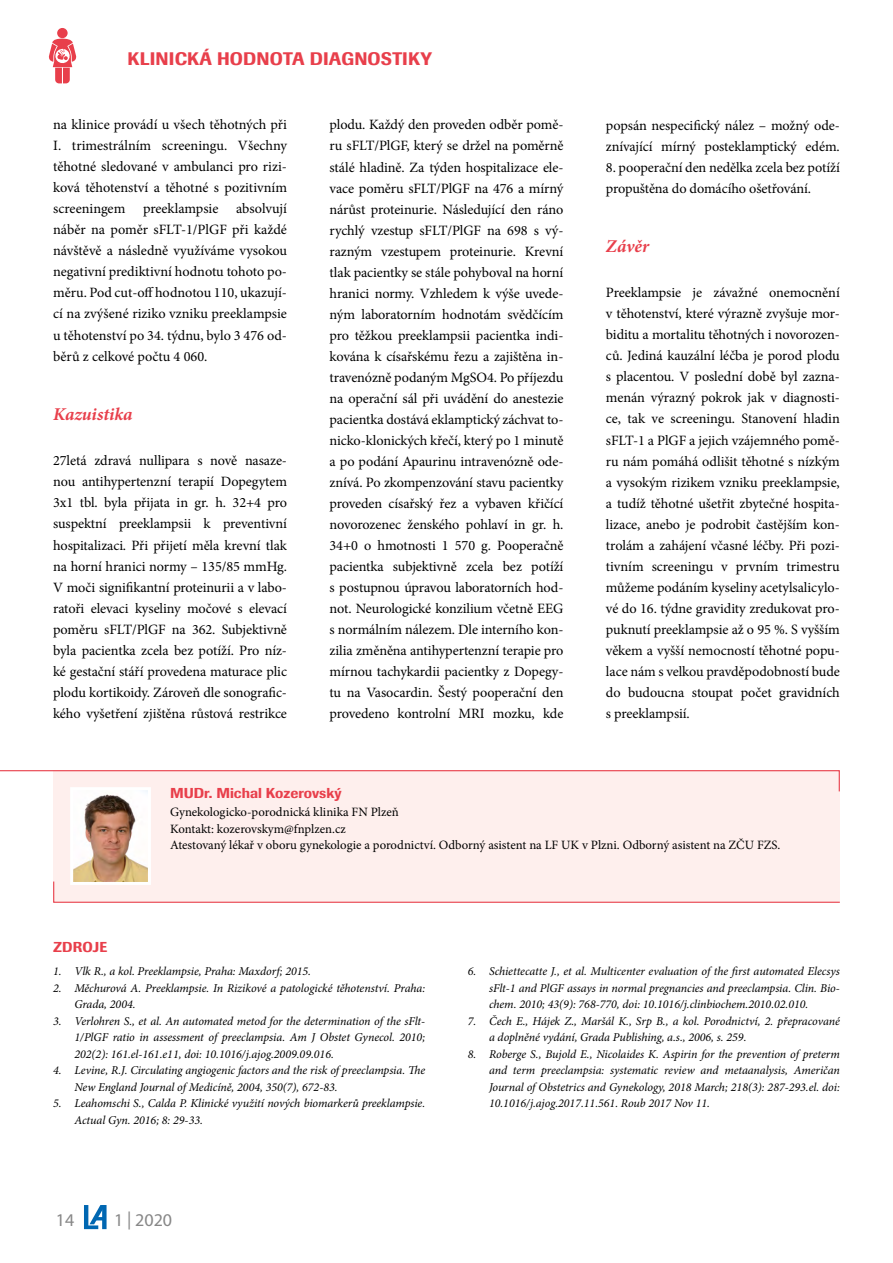
<style>
.page{position:relative;width:893px;height:1263px;background:#fff}
.page>*{position:absolute;margin:0;border:0;box-sizing:border-box;transform-origin:0 0}
.t1{font:500 18px "Imago";letter-spacing:.01em;color:#e83f4b}
.t2{font:italic 700 18px "Minion Pro";color:#e83f4b}
.t3{font:18px "Myriad Pro";color:#878787}
.t4{font:14.25px/21px "Minion Pro";letter-spacing:-.005em;color:#000;text-align:justify}
.t5{font:500 14.25px "Imago";color:#e83f4b}
.t6{font:12.75px/16.5px "Minion Pro";color:#000}
.t7{font:italic 12px/16.5px "Minion Pro";letter-spacing:-.005em;color:#000}
</style>
<div class="page">
<svg style="left:84px;top:1205px;width:23px;height:24px"></svg>
<svg style="left:49px;top:28px;width:27px;height:55px"></svg>
<div style="left:53px;top:770px;width:787px;height:132px;background:#feefed"></div>
<svg style="left:0;top:770px;width:840px;height:22px"></svg>
<svg style="left:53px;top:881px;width:787px;height:22px"></svg>
<img style="left:74px;top:791px;width:73px;height:90px">
<div style="left:70px;top:787px;width:81px;height:98px;border:3px solid #fff"></div>
<p class="t1" style="left:128px;top:47px;width:306px">KLINICKÁ HODNOTA DIAGNOSTIKY</p>
<p class="t4" style="left:53px;top:114px;width:235px">na klinice provádí u všech těhotných při I. trimestrálním screeningu. Všechny těhotné sledované v ambulanci pro rizi&shy;ková těhotenství a těhotné s pozitivním screeningem preeklampsie absolvují náběr na poměr sFLT-1/PlGF při každé návštěvě a následně využíváme vysokou negativní prediktivní hodnotu tohoto po&shy;měru. Pod cut-off hodnotou 110, ukazují&shy;cí na zvýšené riziko vzniku preeklampsie u těhotenství po 34. týdnu, bylo 3 476 od&shy;běrů z celkové počtu 4 060.</p>
<p class="t2" style="left:53px;top:402px;width:81px">Kazuistika</p>
<p class="t4" style="left:53px;top:450px;width:235px">27letá zdravá nullipara s nově nasaze&shy;nou antihypertenzní terapií Dopegytem 3x1 tbl. byla přijata in gr. h. 32+4 pro suspektní preeklampsii k preventivní hospitalizaci. Při přijetí měla krevní tlak na horní hranici normy – 135/85 mmHg.<br>V moči signifikantní proteinurii a v labo&shy;ratoři elevaci kyseliny močové s elevací poměru sFLT/PlGF na 362. Subjektivně byla pacientka zcela bez potíží. Pro níz&shy;ké gestační stáří provedena maturace plic plodu kortikoidy. Zároveň dle sonografic&shy;kého vyšetření zjištěna růstová restrikce</p>
<p class="t4" style="left:330px;top:114px;width:235px">plodu. Každý den proveden odběr pomě&shy;ru sFLT/PlGF, který se držel na poměrně stálé hladině. Za týden hospitalizace ele&shy;vace poměru sFLT/PlGF na 476 a mírný nárůst proteinurie. Následující den ráno rychlý vzestup sFLT/PlGF na 698 s vý&shy;razným vzestupem proteinurie. Krevní tlak pacientky se stále pohyboval na horní hranici normy. Vzhledem k výše uvede&shy;ným laboratorním hodnotám svědčícím pro těžkou preeklampsii pacientka indi&shy;kována k císařskému řezu a zajištěna in&shy;travenózně podaným MgSO4. Po příjezdu na operační sál při uvádění do anestezie pacientka dostává eklamptický záchvat to&shy;nicko-klonických křečí, který po 1 minutě a po podání Apaurinu intravenózně ode&shy;znívá. Po zkompenzování stavu pacientky proveden císařský řez a vybaven křičící novorozenec ženského pohlaví in gr. h.<br>34+0 o hmotnosti 1 570 g. Pooperačně pacientka subjektivně zcela bez potíží s postupnou úpravou laboratorních hod&shy;not. Neurologické konzilium včetně EEG s normálním nálezem. Dle interního kon&shy;zilia změněna antihypertenzní terapie pro mírnou tachykardii pacientky z Dopegy&shy;tu na Vasocardin. Šestý pooperační den provedeno kontrolní MRI mozku, kde</p>
<p class="t4" style="left:606px;top:115px;width:235px">popsán nespecifický nález – možný ode&shy;znívající mírný posteklamptický edém.</p>
<p class="t4" style="left:606px;top:157px;width:235px">8. pooperační den nedělka zcela bez potíží propuštěna do domácího ošetřování.</p>
<p class="t2" style="left:606px;top:234px;width:45px">Závěr</p>
<p class="t4" style="left:606px;top:282px;width:235px">Preeklampsie je závažné onemocnění v těhotenství, které výrazně zvyšuje mor&shy;biditu a mortalitu těhotných i novorozen&shy;ců. Jediná kauzální léčba je porod plodu s placentou. V poslední době byl zazna&shy;menán výrazný pokrok jak v diagnosti&shy;ce, tak ve screeningu. Stanovení hladin sFLT-1 a PlGF a jejich vzájemného pomě&shy;ru nám pomáhá odlišit těhotné s nízkým a vysokým rizikem vzniku preeklampsie, a tudíž těhotné ušetřit zbytečné hospita&shy;lizace, anebo je podrobit častějším kon&shy;trolám a zahájení včasné léčby. Při pozi&shy;tivním screeningu v prvním trimestru můžeme podáním kyseliny acetylsalicylo&shy;vé do 16. týdne gravidity zredukovat pro&shy;puknutí preeklampsie až o 95 %. S vyšším věkem a vyšší nemocností těhotné popu&shy;lace nám s velkou pravděpodobností bude do budoucna stoupat počet gravidních s preeklampsií.</p>
<p class="t5" style="left:170px;top:784px;width:173px">MUDr. Michal Kozerovský</p>
<p class="t6" style="left:170px;top:804px;width:612px">Gynekologicko-porodnická klinika FN Plzeň<br>Kontakt: kozerovskym@fnplzen.cz<br>Atestovaný lékař v oboru gynekologie a porodnictví. Odborný asistent na LF UK v Plzni. Odborný asistent na ZČU FZS.</p>
<p class="t5" style="left:53px;top:938px;width:56px">ZDROJE</p>
<p class="t7" style="left:53px;top:963px;width:259px">1. Vlk R., a kol. Preeklampsie, Praha: Maxdorf; 2015.</p>
<p class="t7" style="left:74px;top:980px;width:352px;text-indent:-21px">2. Měchurová A. Preeklampsie. In Rizikové a patologické těhotenství. Praha:<br>Grada, 2004.</p>
<p class="t7" style="left:74px;top:1013px;width:352px;text-align:justify;text-indent:-21px">3. Verlohren S., et al. An automated metod for the determination of the sFlt-1/PlGF ratio in assessment of preeclampsia. Am J Obstet Gynecol. 2010; 202(2): 161.el-161.e11, doi: 10.1016/j.ajog.2009.09.016.</p>
<p class="t7" style="left:74px;top:1062px;width:352px;text-indent:-21px">4. Levine, R.J. Circulating angiogenic factors and the risk of preeclampsia. The<br>New England Journal of Medicíně, 2004, 350(7), 672-83.</p>
<p class="t7" style="left:74px;top:1095px;width:352px;text-indent:-21px">5. Leahomschi S., Calda P. Klinické využití nových biomarkerů preeklampsie.<br>Actual Gyn. 2016; 8: 29-33.</p>
<p class="t3" style="left:56px;top:1210px;width:20px">14</p>
<p class="t3" style="left:114px;top:1210px;width:60px">1 | 2020</p>
<p class="t7" style="left:489px;top:963px;width:352px;text-align:justify;text-indent:-21px">6. Schiettecatte J., et al. Multicenter evaluation of the first automated Elecsys sFlt-1 and PlGF assays in normal pregnancies and preeclampsia. Clin. Bio&shy;chem. 2010; 43(9): 768-770, doi: 10.1016/j.clinbiochem.2010.02.010.</p>
<p class="t7" style="left:489px;top:1013px;width:352px;text-indent:-21px">7. Čech E., Hájek Z., Maršál K., Srp B., a kol. Porodnictví, 2. přepracované a doplněné vydání, Grada Publishing, a.s., 2006, s. 259.</p>
<p class="t7" style="left:489px;top:1046px;width:352px;text-align:justify;text-indent:-21px">8. Roberge S., Bujold E., Nicolaides K. Aspirin for the prevention of preterm and term preeclampsia: systematic review and metaanalysis, Američan Journal of Obstetrics and Gynekology, 2018 March; 218(3): 287-293.el. doi:<br>10.1016/j.ajog.2017.11.561. Roub 2017 Nov 11.</p>
</div>
